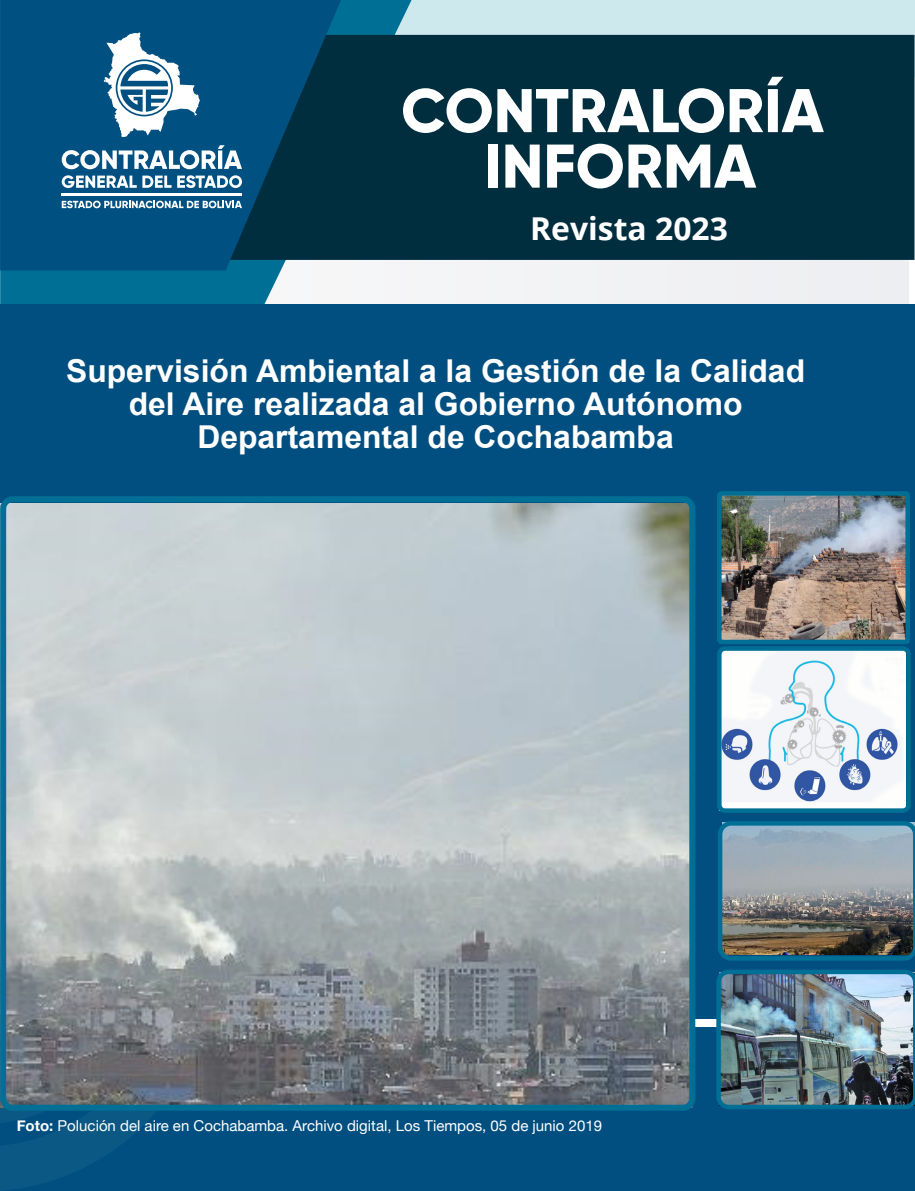
<style>
.page{position:relative;width:915px;height:1191px;background:#fff}
.page>*{position:absolute;margin:0;border:0;box-sizing:border-box;transform-origin:0 0}
.t1{font:800 61.5px/55.5px "Gilroy";color:#fff;text-align:center}
.t2{font:700 31.5px/33px "Arial";color:#fff;text-align:center}
.t3{font:700 31.5px "Open Sans";color:#fff}
.t4{font:15px "Helvetica Neue";color:#fff}
.s1{font-weight:700}
</style>
<div class="page">
<div style="left:0;top:17px;width:908px;height:1174px;background:#f1f2f4"></div>
<div style="left:111px;top:0;width:803px;height:77px;background:#cde9ed"></div>
<svg style="left:0;top:0;width:411px;height:305px;fill:#006f96"></svg>
<div style="left:341px;top:35px;width:573px;height:225px;background:#012e3f"></div>
<svg style="left:0;top:0;width:341px;height:270px;background:#024b75"></svg>
<div style="left:0;top:305px;width:914px;height:886px;background:#004f80"></div>
<div style="left:84px;top:1019px;width:702px;height:7px;background:#fff"></div>
<svg style="left:104px;top:32px;width:96px;height:105px"></svg>
<svg style="left:62px;top:145px;width:180px;height:24px"></svg>
<svg style="left:62px;top:175px;width:109px;height:13px"></svg>
<svg style="left:177px;top:175px;width:65px;height:13px"></svg>
<svg style="left:62px;top:201px;width:180px;height:7px"></svg>
<hr style="left:62px;top:193px;width:180px;height:3px;background:#fff">
<svg style="left:0;top:1110px;width:212px;height:80px"></svg>
<svg style="left:0;top:1107px;width:148px;height:68px"></svg>
<img style="left:721px;top:496px;width:183px;height:143px">
<img style="left:721px;top:651px;width:184px;height:157px">
<img style="left:0;top:503px;width:688px;height:604px">
<div style="left:0;top:496px;width:695px;height:614px;border:6px solid #006f96;border-radius:9px"></div>
<div style="left:716px;top:491px;width:193px;height:153px;border:4px solid #006f96;border-radius:2px"></div>
<div style="left:716px;top:646px;width:194px;height:167px;border:4px solid #006f96;border-radius:6px"></div>
<img style="left:718px;top:821px;width:196px;height:139px">
<img style="left:716px;top:970px;width:198px;height:139px">
<h1 class="t1" style="left:401px;top:83px;width:424px">CONTRALORÍA<br>INFORMA</h1>
<p class="t3" style="left:530px;top:206px;width:199px">Revista 2023</p>
<p class="t2" style="left:66px;top:355px;width:740px">Supervisión Ambiental a la Gestión de la Calidad del Aire realizada al Gobierno Autónomo<br>Departamental de Cochabamba</p>
<p class="t4" style="left:17px;top:1117px;width:586px"><span class="s1">Foto:</span> Polución del aire en Cochabamba. Archivo digital, Los Tiempos, 05 de junio 2019</p>
</div>
